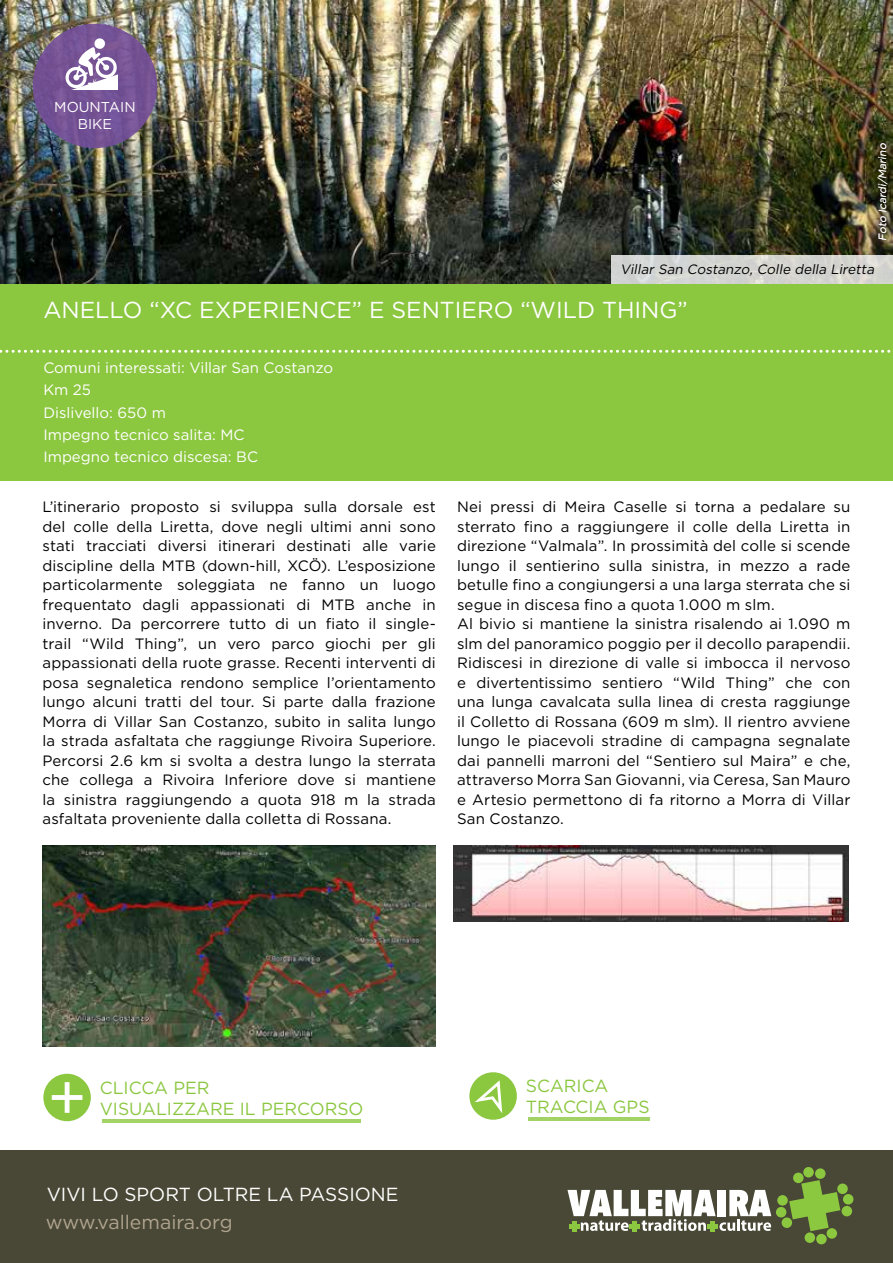
<style>
.page{position:relative;width:893px;height:1263px;background:#fff}
.page>*{position:absolute;margin:0;border:0;box-sizing:border-box;transform-origin:0 0}
.t1{font:23.1px "Gotham HTF";color:#fff}
.t2{font:19.5px "Gotham HTF";color:#b0a48f}
.t3{font:18.9px "Gotham HTF";color:#fff}
.t4{font:17.55px/21px "Gotham HTF";color:#8cc740}
.t5{font:15px/19.5px "Gotham HTF";letter-spacing:.005em;color:#000;text-align:justify}
.t6{font:15px/22.2px "Gotham HTF";color:#fff}
.t7{font:14.25px/17.1px "Gotham HTF";color:#fff;text-align:center}
.t8{font:italic 13.5px "Gotham HTF";color:#000}
.t9{font:italic 10.5px "Gotham HTF";color:#fff}
</style>
<div class="page">
<img style="left:0;top:0;width:892px;height:284px">
<div style="left:0;top:1150px;width:893px;height:113px;background:#494836"></div>
<div style="left:33px;top:24px;width:124px;height:124px;background:#744e9a;border-radius:50%"></div>
<svg style="left:64px;top:38px;width:54px;height:52px"></svg>
<div style="left:0;top:284px;width:893px;height:196px;background:#8cc740"></div>
<img style="left:453px;top:845px;width:395px;height:76px">
<div style="left:469px;top:1072px;width:48px;height:48px;background:#8cc740;border-radius:50%"></div>
<svg style="left:475px;top:1079px;width:28px;height:37px"></svg>
<hr style="left:528px;top:1118px;width:122px;height:3px;background:#8cc740">
<svg style="left:0;top:350px;width:891px;height:3px"></svg>
<svg style="left:611px;top:256px;width:282px;height:28px;background:#d4d4d1"></svg>
<svg style="left:867px;top:127px;width:26px;height:120px;background:#444022"></svg>
<svg style="left:789px;top:1180px;width:51px;height:51px"></svg>
<div style="left:803px;top:1167px;width:11px;height:10px;background:#8cc740;border-radius:50%"></div>
<div style="left:793px;top:1172px;width:11px;height:11px;background:#8cc740;border-radius:50%"></div>
<div style="left:815px;top:1168px;width:11px;height:11px;background:#8cc740;border-radius:50%"></div>
<div style="left:816px;top:1234px;width:11px;height:10px;background:#8cc740;border-radius:50%"></div>
<div style="left:826px;top:1228px;width:11px;height:11px;background:#8cc740;border-radius:50%"></div>
<div style="left:804px;top:1232px;width:11px;height:11px;background:#8cc740;border-radius:50%"></div>
<div style="left:843px;top:1194px;width:11px;height:11px;background:#8cc740;border-radius:50%"></div>
<div style="left:837px;top:1183px;width:11px;height:11px;background:#8cc740;border-radius:50%"></div>
<div style="left:841px;top:1206px;width:11px;height:10px;background:#8cc740;border-radius:50%"></div>
<div style="left:776px;top:1207px;width:11px;height:10px;background:#8cc740;border-radius:50%"></div>
<div style="left:781px;top:1217px;width:11px;height:11px;background:#8cc740;border-radius:50%"></div>
<div style="left:777px;top:1195px;width:11px;height:11px;background:#8cc740;border-radius:50%"></div>
<svg style="left:567px;top:1190px;width:204px;height:41px"></svg>
<hr style="left:633px;top:1221px;width:4px;height:11px;background:#8cc740">
<hr style="left:629px;top:1224px;width:11px;height:4px;background:#8cc740">
<hr style="left:572px;top:1221px;width:4px;height:11px;background:#8cc740">
<hr style="left:569px;top:1224px;width:11px;height:4px;background:#8cc740">
<hr style="left:711px;top:1221px;width:4px;height:11px;background:#8cc740">
<hr style="left:707px;top:1224px;width:11px;height:4px;background:#8cc740">
<hr style="left:102px;top:1119px;width:259px;height:3px;background:#8cc740">
<div style="left:43px;top:1074px;width:48px;height:47px;background:#8cc740;border-radius:50%"></div>
<div style="left:65px;top:1082px;width:5px;height:31px;background:#fff"></div>
<div style="left:52px;top:1095px;width:30px;height:5px;background:#fff"></div>
<img style="left:43px;top:845px;width:393px;height:202px">
<p class="t7" style="left:54px;top:98px;width:83px">MOUNTAIN<br>BIKE</p>
<p class="t9" style="left:877px;top:241px;width:101px;rotate:-90deg">Foto Icardi/Marino</p>
<p class="t8" style="left:620px;top:262px;width:258px">Villar San Costanzo, Colle della Liretta</p>
<h1 class="t1" style="left:43px;top:297px;width:646px">ANELLO “XC EXPERIENCE” E SENTIERO “WILD THING”</h1>
<p class="t6" style="left:43px;top:357px;width:291px">Comuni interessati: Villar San Costanzo<br>Km 25<br>Dislivello: 650 m<br>Impegno tecnico salita: MC<br>Impegno tecnico discesa: BC</p>
<p class="t5" style="left:43px;top:497px;width:395px">L’itinerario proposto si sviluppa sulla dorsale est del colle della Liretta, dove negli ultimi anni sono stati tracciati diversi itinerari destinati alle varie discipline della MTB (down-hill, XCÖ). L’esposizione particolarmente soleggiata ne fanno un luogo frequentato dagli appassionati di MTB anche in inverno. Da percorrere tutto di un fiato il single&shy;trail “Wild Thing”, un vero parco giochi per gli appassionati della ruote grasse. Recenti interventi di posa segnaletica rendono semplice l’orientamento lungo alcuni tratti del tour. Si parte dalla frazione Morra di Villar San Costanzo, subito in salita lungo la strada asfaltata che raggiunge Rivoira Superiore.<br>Percorsi 2.6 km si svolta a destra lungo la sterrata che collega a Rivoira Inferiore dove si mantiene la sinistra raggiungendo a quota 918 m la strada asfaltata proveniente dalla colletta di Rossana.</p>
<p class="t5" style="left:457px;top:497px;width:395px;text-align:left">Nei pressi di Meira Caselle si torna a pedalare su sterrato fino a raggiungere il colle della Liretta in direzione “Valmala”. In prossimità del colle si scende lungo il sentierino sulla sinistra, in mezzo a rade betulle fino a congiungersi a una larga sterrata che si segue in discesa fino a quota 1.000 m slm.<br>Al bivio si mantiene la sinistra risalendo ai 1.090 m slm del panoramico poggio per il decollo parapendii.<br>Ridiscesi in direzione di valle si imbocca il nervoso e divertentissimo sentiero “Wild Thing” che con una lunga cavalcata sulla linea di cresta raggiunge il Colletto di Rossana (609 m slm). Il rientro avviene lungo le piacevoli stradine di campagna segnalate dai pannelli marroni del “Sentiero sul Maira” e che, attraverso Morra San Giovanni, via Ceresa, San Mauro e Artesio permettono di fa ritorno a Morra di Villar San Costanzo.</p>
<p class="t4" style="left:100px;top:1076px;width:265px">CLICCA PER<br>VISUALIZZARE IL PERCORSO</p>
<p class="t3" style="left:47px;top:1184px;width:353px">VIVI LO SPORT OLTRE LA PASSIONE</p>
<h2 class="t2" style="left:46px;top:1211px;width:188px">www.vallemaira.org</h2>
<p class="t4" style="left:526px;top:1075px;width:125px">SCARICA<br>TRACCIA GPS</p>
</div>
